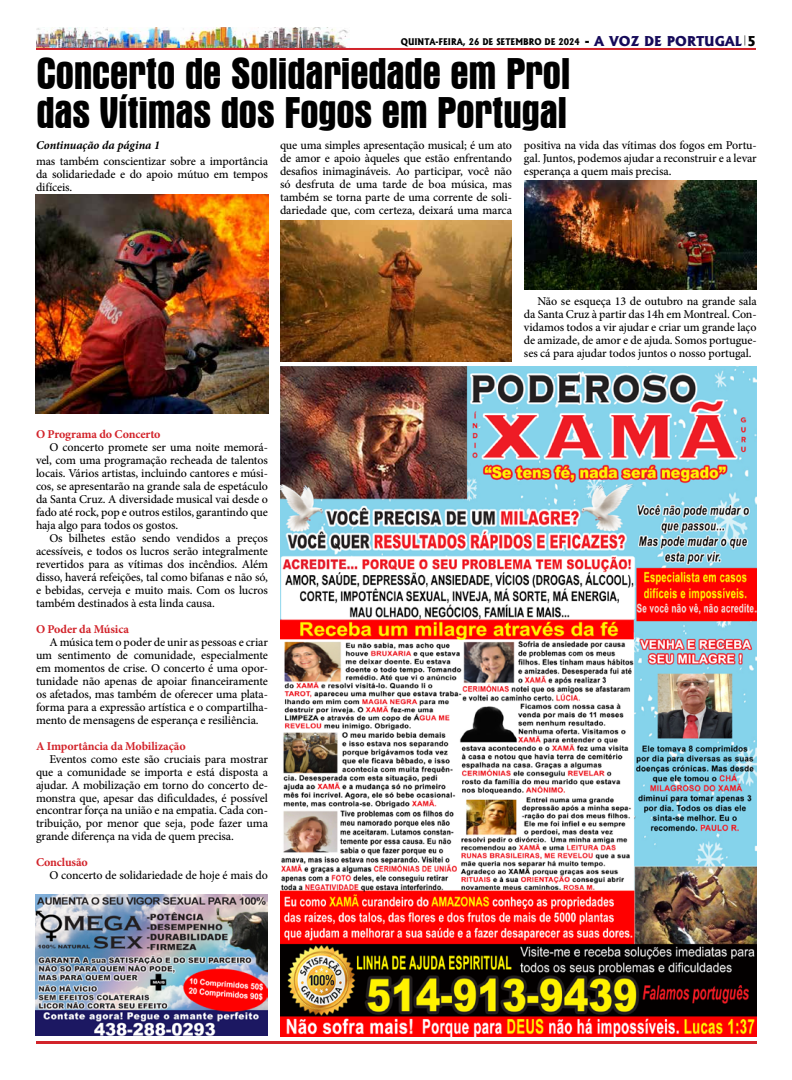
<style>
.page{position:relative;width:792px;height:1080px;background:#fff}
.page>*{position:absolute;margin:0;border:0;box-sizing:border-box;transform-origin:0 0}
.t1{font:700 condensed 45px/39px "Aurora BT";letter-spacing:-.02em;color:#000}
.t2{font:500 12px/13px "Minion Pro";letter-spacing:-.01em;color:#000;text-align:justify}
.t3{font:700 12px "Minion Pro";letter-spacing:-.01em;color:#d2232a}
.t4{font:italic 700 12px "Minion Pro";letter-spacing:-.005em;color:#000}
.t5{font:800 8.8px "Albertus";color:#000;scale:.91 1}
.s1{font-size:13px}
.s2{font-size:13px;color:#150a59}
</style>
<div class="page">
<img style="left:36px;top:27px;width:314px;height:21px">
<hr style="left:36px;top:48px;width:720px;height:2px;background:#d2232a">
<hr style="left:36px;top:1041px;width:720px;height:3px;background:#d2232a">
<img style="left:36px;top:895px;width:232px;height:140px">
<img style="left:280px;top:367px;width:477px;height:670px">
<img style="left:36px;top:194px;width:232px;height:220px">
<img style="left:280px;top:220px;width:232px;height:141px">
<img style="left:524px;top:180px;width:232px;height:109px">
<p class="t5" style="left:401px;top:36px;width:392px">QUINTA-FEIRA, 26 DE SETEMBRO DE 2024 <span class="s1">-</span> <span class="s2">A VOZ DE PORTUGAL</span><sup>|</sup><span class="s1">5</span></p>
<h1 class="t1" style="left:36px;top:55px;width:536px">Concerto de Solidariedade em Prol das Vítimas dos Fogos em Portugal</h1>
<p class="t4" style="left:36px;top:137px;width:126px">Continuação da página 1</p>
<p class="t2" style="left:36px;top:154px;width:234px">mas também conscientizar sobre a importância da solidariedade e do apoio mútuo em tempos difíceis.</p>
<p class="t2" style="left:280px;top:139px;width:234px">que uma simples apresentação musical; é um ato de amor e apoio àqueles que estão enfrentando desafios inimagináveis. Ao participar, você não só desfruta de uma tarde de boa música, mas também se torna parte de uma corrente de soli&shy;dariedade que, com certeza, deixará uma marca</p>
<p class="t2" style="left:524px;top:139px;width:234px">positiva na vida das vítimas dos fogos em Portu&shy;gal. Juntos, podemos ajudar a reconstruir e a levar esperança a quem mais precisa.</p>
<p class="t3" style="left:36px;top:425px;width:126px">O Programa do Concerto</p>
<p class="t2" style="left:36px;top:440px;width:234px;text-indent:14px">O concerto promete ser uma noite memorá&shy;vel, com uma programação recheada de talentos locais. Vários artistas, incluindo cantores e músi&shy;cos, se apresentarão na grande sala de espetáculo da Santa Cruz. A diversidade musical vai desde o fado até rock, pop e outros estilos, garantindo que haja algo para todos os gostos.</p>
<p class="t2" style="left:36px;top:531px;width:234px;text-indent:14px">Os bilhetes estão sendo vendidos a preços acessíveis, e todos os lucros serão integralmente revertidos para as vítimas dos incêndios. Além disso, haverá refeições, tal como bifanas e não só, e bebidas, cerveja e muito mais. Com os lucros também destinados à esta linda causa.</p>
<p class="t3" style="left:36px;top:620px;width:95px">O Poder da Música</p>
<p class="t2" style="left:36px;top:635px;width:234px;text-indent:14px">A música tem o poder de unir as pessoas e criar um sentimento de comunidade, especialmente em momentos de crise. O concerto é uma opor&shy;tunidade não apenas de apoiar financeiramente os afetados, mas também de oferecer uma plata&shy;forma para a expressão artística e o compartilha&shy;mento de mensagens de esperança e resiliência.</p>
<p class="t3" style="left:36px;top:737px;width:151px">A Importância da Mobilização</p>
<p class="t2" style="left:36px;top:752px;width:234px;text-indent:14px">Eventos como este são cruciais para mostrar que a comunidade se importa e está disposta a ajudar. A mobilização em torno do concerto de&shy;monstra que, apesar das dificuldades, é possível encontrar força na união e na empatia. Cada con&shy;tribuição, por menor que seja, pode fazer uma grande diferença na vida de quem precisa.</p>
<p class="t3" style="left:36px;top:854px;width:53px">Conclusão</p>
<p class="t2" style="left:50px;top:869px;width:220px">O concerto de solidariedade de hoje é mais do</p>
<p class="t2" style="left:524px;top:295px;width:234px;text-indent:14px">Não se esqueça 13 de outubro na grande sala da Santa Cruz à partir das 14h em Montreal. Con&shy;vidamos todos a vir ajudar e criar um grande laço de amizade, de amor e de ajuda. Somos portugue&shy;ses cá para ajudar todos juntos o nosso portugal.</p>
</div>
